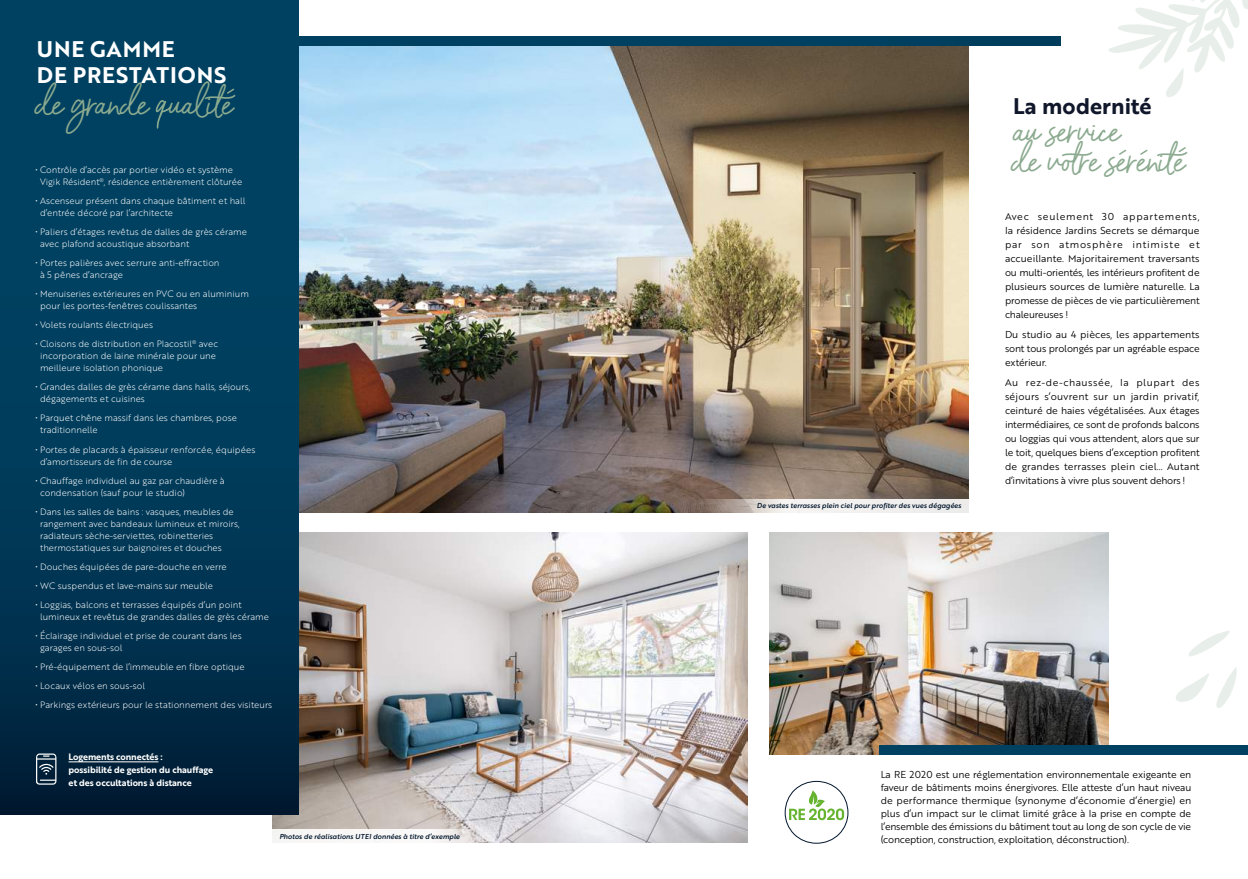
<style>
.page{position:relative;width:1248px;height:879px;background:#fff}
.page>*{position:absolute;margin:0;border:0;box-sizing:border-box;transform-origin:0 0}
.t1{font:35px/30px "Barcelony";letter-spacing:-.01em;color:#8baa8f}
.t2{font:22px/26px "Brother 1816 Bold";letter-spacing:.04em;color:#fff}
.t3{font:22px "Brother 1816 Bold";color:#10172a}
.t4{font:9.8px/14px "Brother 1816 Book";letter-spacing:-.02em;color:#000;text-align:justify}
.t5{font:9px/12px "Brother 1816 Light";color:#fff}
.t6{font:9px/13px "Brother 1816 Bold";letter-spacing:-.01em;color:#fff}
.t7{font:italic 500 7px "Brother 1816 Printed";color:#00152b}
</style>
<div class="page">
<img style="left:299px;top:46px;width:669px;height:466px">
<img style="left:769px;top:532px;width:339px;height:222px">
<img style="left:273px;top:532px;width:474px;height:311px">
<div style="left:879px;top:745px;width:368px;height:9px;background:#004161"></div>
<svg style="left:0;top:0;width:299px;height:814px;background:#003856"></svg>
<hr style="left:68px;top:761px;width:90px;height:1px;background:#fff">
<svg style="left:36px;top:753px;width:20px;height:31px"></svg>
<svg style="left:272px;top:829px;width:263px;height:14px;fill:#f7f6f6"></svg>
<div style="left:273px;top:36px;width:786px;height:10px;background:#004161"></div>
<svg style="left:657px;top:499px;width:312px;height:14px;fill:#edecec"></svg>
<svg style="left:1188px;top:631px;width:41px;height:25px"></svg>
<svg style="left:1109px;top:0;width:138px;height:97px"></svg>
<svg style="left:1216px;top:668px;width:20px;height:40px"></svg>
<svg style="left:1176px;top:673px;width:33px;height:29px"></svg>
<svg style="left:1178px;top:147px;width:8px;height:6px"></svg>
<svg style="left:1119px;top:149px;width:8px;height:6px"></svg>
<svg style="left:1140px;top:149px;width:8px;height:6px"></svg>
<svg style="left:156px;top:100px;width:16px;height:29px"></svg>
<svg style="left:225px;top:87px;width:10px;height:8px"></svg>
<svg style="left:784px;top:780px;width:64px;height:64px"></svg>
<h2 class="t2" style="left:37px;top:35px;width:191px">UNE GAMME<br>DE PRESTATIONS</h2>
<h1 class="t1" style="left:37px;top:86px;width:210px">de grande ualité</h1>
<p class="t5" style="left:40px;top:163px;width:204px;text-indent:-5px">• Contrôle d’accès par portier vidéo et système<br>Vigik Résident<sup>®</sup>, résidence entièrement clôturée</p>
<p class="t5" style="left:40px;top:194px;width:207px;text-indent:-5px">• Ascenseur présent dans chaque bâtiment et hall d’entrée décoré par l’architecte</p>
<p class="t5" style="left:40px;top:225px;width:208px;text-indent:-5px">• Paliers d’étages revêtus de dalles de grès cérame avec plafond acoustique absorbant</p>
<p class="t5" style="left:40px;top:256px;width:181px;text-indent:-5px">• Portes palières avec serrure anti-effraction à 5 pênes d’ancrage</p>
<p class="t5" style="left:40px;top:287px;width:210px;text-indent:-5px">• Menuiseries extérieures en PVC ou en aluminium pour les portes-fenêtres coulissantes</p>
<p class="t5" style="left:35px;top:318px;width:119px">• Volets roulants électriques</p>
<p class="t5" style="left:40px;top:338px;width:179px;text-indent:-5px">• Cloisons de distribution en Placostil<sup>®</sup> avec incorporation de laine minérale pour une meilleure isolation phonique</p>
<p class="t5" style="left:40px;top:381px;width:212px;text-indent:-5px">• Grandes dalles de grès cérame dans halls, séjours, dégagements et cuisines</p>
<p class="t5" style="left:40px;top:412px;width:198px;text-indent:-5px">• Parquet chêne massif dans les chambres, pose traditionnelle</p>
<p class="t5" style="left:40px;top:443px;width:217px;text-indent:-5px">• Portes de placards à épaisseur renforcée, équipées d’amortisseurs de fin de course</p>
<p class="t5" style="left:40px;top:474px;width:186px;text-indent:-5px">• Chauffage individuel au gaz par chaudière à condensation (sauf pour le studio)</p>
<p class="t5" style="left:40px;top:505px;width:201px;text-indent:-5px">• Dans les salles de bains : vasques, meubles de rangement avec bandeaux lumineux et miroirs, radiateurs sèche-serviettes, robinetteries thermostatiques sur baignoires et douches</p>
<p class="t5" style="left:35px;top:560px;width:193px">• Douches équipées de pare-douche en verre</p>
<p class="t5" style="left:35px;top:579px;width:179px">• WC suspendus et lave-mains sur meuble</p>
<p class="t5" style="left:40px;top:598px;width:230px;text-indent:-5px">• Loggias, balcons et terrasses équipés d’un point lumineux et revêtus de grandes dalles de grès cérame</p>
<p class="t5" style="left:40px;top:629px;width:203px;text-indent:-5px">• Éclairage individuel et prise de courant dans les garages en sous-sol</p>
<p class="t5" style="left:35px;top:660px;width:211px">• Pré-équipement de l’immeuble en fibre optique</p>
<p class="t5" style="left:35px;top:680px;width:111px">• Locaux vélos en sous-sol</p>
<p class="t5" style="left:35px;top:699px;width:238px">• Parkings extérieurs pour le stationnement des visiteurs</p>
<p class="t6" style="left:68px;top:750px;width:146px">Logements connectés :<br>possibilité de gestion du chauffage et des occultations à distance</p>
<p class="t7" style="left:279px;top:831px;width:182px">Photos de réalisations UTEI données à titre d’exemple</p>
<h2 class="t3" style="left:1013px;top:89px;width:140px">La modernité</h2>
<h1 class="t1" style="left:1013px;top:113px;width:185px">au service<br>de votre sérénité</h1>
<p class="t7" style="left:756px;top:500px;width:206px">De vastes terrasses plein ciel pour profiter des vues dégagées</p>
<p class="t4" style="left:1004px;top:209px;width:196px">Avec seulement 30 appartements, la résidence Jardins Secrets se démarque par son atmosphère intimiste et accueillante. Majoritairement traversants ou multi-orientés, les intérieurs profitent de plusieurs sources de lumière naturelle. La promesse de pièces de vie particulièrement chaleureuses !</p>
<p class="t4" style="left:1004px;top:327px;width:196px">Du studio au 4 pièces, les appartements sont tous prolongés par un agréable espace extérieur.</p>
<p class="t4" style="left:1004px;top:375px;width:196px">Au rez-de-chaussée, la plupart des séjours s’ouvrent sur un jardin privatif, ceinturé de haies végétalisées. Aux étages intermédiaires, ce sont de profonds balcons ou loggias qui vous attendent, alors que sur le toit, quelques biens d’exception profitent de grandes terrasses plein ciel… Autant d’invitations à vivre plus souvent dehors !</p>
<p class="t4" style="left:880px;top:767px;width:312px;line-height:13px">La RE 2020 est une réglementation environnementale exigeante en faveur de bâtiments moins énergivores. Elle atteste d’un haut niveau de performance thermique (synonyme d’économie d’énergie) en plus d’un impact sur le climat limité grâce à la prise en compte de l’ensemble des émissions du bâtiment tout au long de son cycle de vie (conception, construction, exploitation, déconstruction).</p>
</div>
